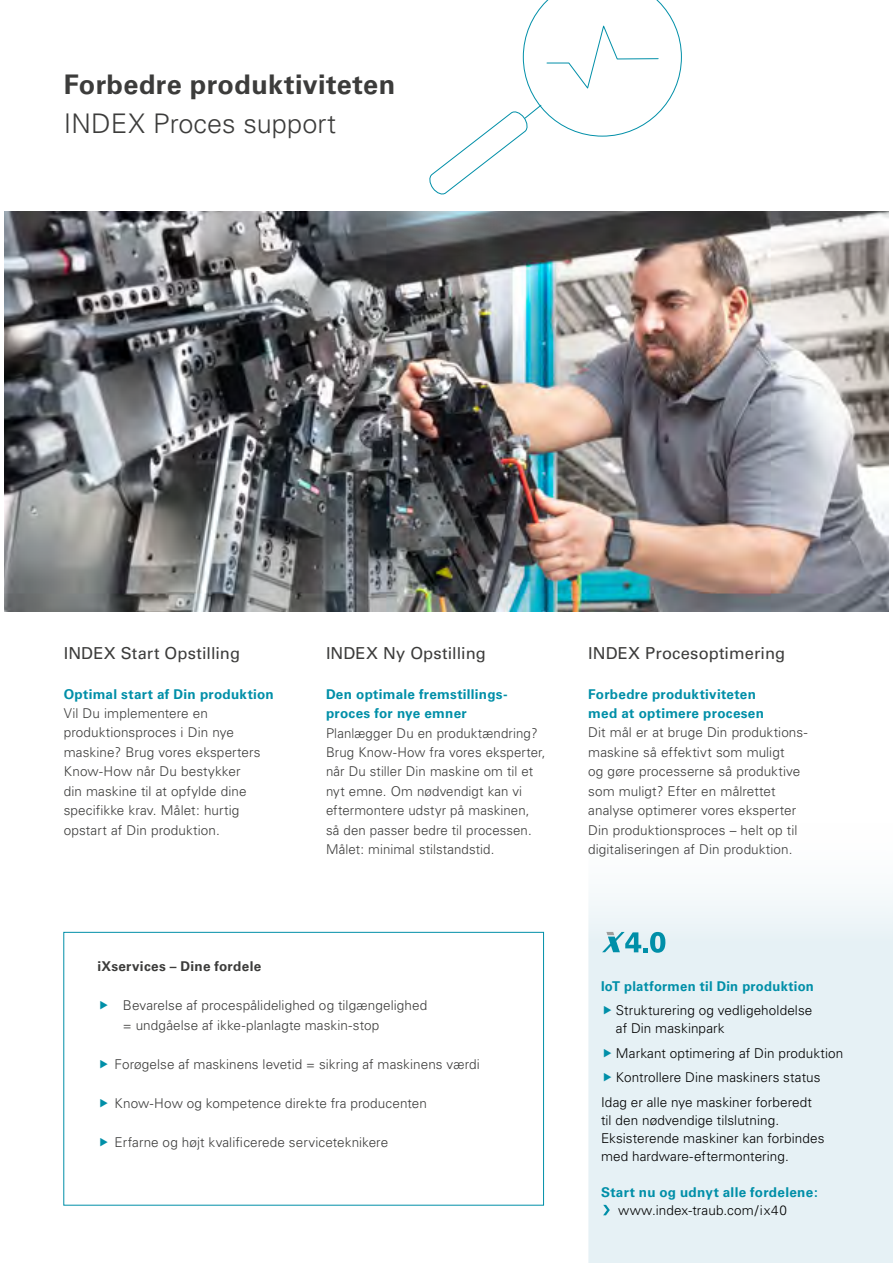
<style>
.page{position:relative;width:893px;height:1263px;background:#fff}
.page>*{position:absolute;margin:0;border:0;box-sizing:border-box;transform-origin:0 0}
.t1{font:700 27px "Univers";letter-spacing:.015em;color:#3c3c3b}
.t2{font:300 27px "Univers";letter-spacing:.005em;color:#3c3c3b}
.t3{font:16.5px "Univers";letter-spacing:.005em;color:#3c3c3b}
.t4{font:300 13.5px/19.5px "Univers";letter-spacing:.005em;color:#3c3c3b}
.t5{font:300 13.5px/18px "Univers";letter-spacing:.005em;color:#000}
.t6{font:700 13.5px/19.5px "Univers";letter-spacing:.02em;color:#008fa8}
.t7{font:700 13.5px "Univers";letter-spacing:.025em;color:#3c3c3b}
</style>
<div class="page">
<img style="left:4px;top:212px;width:885px;height:399px">
<div style="left:359px;top:0;width:394px;height:265px;background:#fff;opacity:.75"></div>
<svg style="left:428px;top:0;width:254px;height:196px"></svg>
<div style="left:63px;top:932px;width:481px;height:273px;border:1px solid #008fa8"></div>
<div style="left:589px;top:815px;width:304px;height:448px;background:linear-gradient(to bottom,#f6f9fb,#e0eef3)"></div>
<svg style="left:603px;top:1205px;width:7px;height:10px"></svg>
<svg style="left:602px;top:932px;width:63px;height:21px"></svg>
<svg style="left:604px;top:1006px;width:7px;height:9px"></svg>
<svg style="left:604px;top:1048px;width:7px;height:9px"></svg>
<svg style="left:604px;top:1073px;width:7px;height:8px"></svg>
<h1 class="t1" style="left:64px;top:69px;width:333px">Forbedre produktiviteten</h1>
<h1 class="t2" style="left:64px;top:107px;width:274px">INDEX Proces support</h1>
<p class="t3" style="left:64px;top:644px;width:178px">INDEX Start Opstilling</p>
<p class="t6" style="left:64px;top:684px;width:212px">Optimal start af Din produktion</p>
<p class="t4" style="left:64px;top:703px;width:198px">Vil Du implementere en produktionsproces i Din nye maskine? Brug vores eksperters<br>Know-How når Du bestykker din maskine til at opfylde dine specifikke krav. Målet: hurtig opstart af Din produktion.</p>
<p class="t3" style="left:326px;top:644px;width:161px">INDEX Ny Opstilling</p>
<p class="t6" style="left:326px;top:684px;width:183px">Den optimale fremstillings&shy;proces for nye emner</p>
<p class="t4" style="left:326px;top:723px;width:221px">Planlægger Du en produktændring?<br>Brug Know-How fra vores eksperter, når Du stiller Din maskine om til et nyt emne. Om nødvendigt kan vi eftermontere udstyr på maskinen, så den passer bedre til processen.<br>Målet: minimal stilstandstid.</p>
<p class="t7" style="left:97px;top:959px;width:165px">iXservices – Dine fordele</p>
<p class="t4" style="left:123px;top:996px;width:306px">Bevarelse af procespålidelighed og tilgængelighed = undgåelse af ikke-planlagte maskin-stop</p>
<p class="t4" style="left:114px;top:1054px;width:367px">Forøgelse af maskinens levetid = sikring af maskinens værdi</p>
<p class="t4" style="left:114px;top:1093px;width:314px">Know-How og kompetence direkte fra producenten</p>
<p class="t4" style="left:114px;top:1132px;width:275px">Erfarne og højt kvalificerede serviceteknikere</p>
<p class="t3" style="left:588px;top:644px;width:199px">INDEX Procesoptimering</p>
<p class="t6" style="left:588px;top:684px;width:177px">Forbedre produktiviteten med at optimere procesen</p>
<p class="t4" style="left:588px;top:723px;width:221px">Dit mål er at bruge Din produktions&shy;maskine så effektivt som muligt<br>og gøre processerne så produktive som muligt? Efter en målrettet analyse optimerer vores eksperter Din produktionsproces – helt op til digitaliseringen af Din produktion.</p>
<p class="t6" style="left:601px;top:977px;width:214px">IoT platformen til Din produktion</p>
<p class="t5" style="left:616px;top:1002px;width:198px">Strukturering og vedligeholdelse af Din maskinpark</p>
<p class="t5" style="left:616px;top:1044px;width:229px">Markant optimering af Din produktion</p>
<p class="t5" style="left:616px;top:1068px;width:206px">Kontrollere Dine maskiners status</p>
<p class="t5" style="left:601px;top:1093px;width:213px">Idag er alle nye maskiner forberedt</p>
<p class="t5" style="left:601px;top:1111px;width:225px">til den nødvendige tilslutning.<br>Eksisterende maskiner kan forbindes med hardware-eftermontering.</p>
<p class="t6" style="left:601px;top:1182px;width:218px">Start nu og udnyt alle fordelene:</p>
<p class="t5" style="left:618px;top:1201px;width:171px">www.index-traub.com/ix40</p>
</div>
